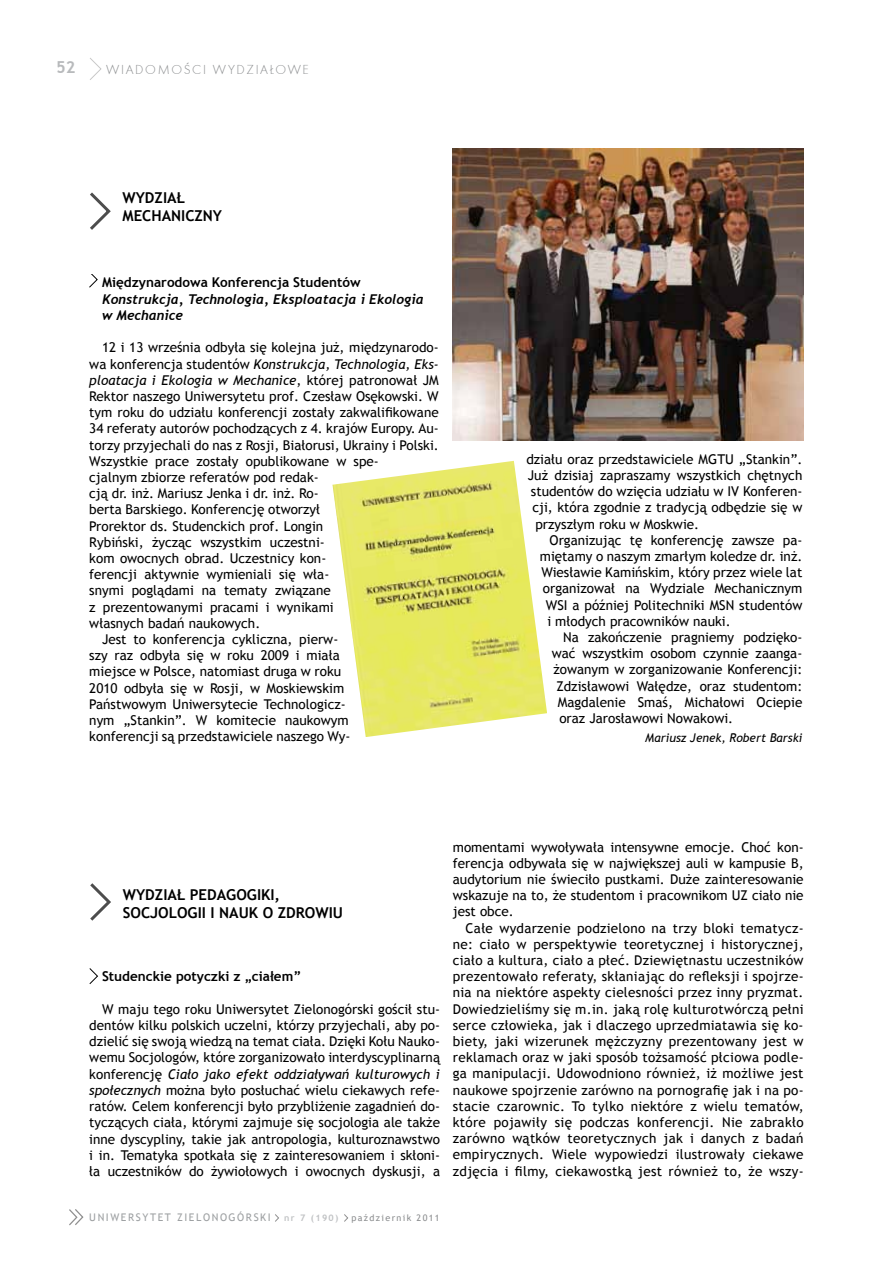
<style>
.page{position:relative;width:893px;height:1263px;background:#fff}
.page>*{position:absolute;margin:0;border:0;box-sizing:border-box;transform-origin:0 0}
.t1{font:700 16.5px "Trebuchet MS";color:#b8babc}
.t2{font:700 15px/18px "Trebuchet MS";color:#000}
.t3{font:13.5px/16.2px "Trebuchet MS";color:#000;text-align:justify}
.t4{font:italic 13.5px "Trebuchet MS";color:#000}
.t5{font:700 13.5px "Trebuchet MS";color:#000}
.t6{font:italic 700 13.5px/16.2px "Trebuchet";color:#000}
.t7{font:13.5px "Futura TEE Ligh";letter-spacing:.12em;color:#8a8c8e}
.t8{font:italic 12px "Trebuchet MS";color:#000}
.t9{font:10.5px "Trebuchet MS";letter-spacing:.15em;color:#9da0a2}
.t10{font:9px "Trebuchet MS";letter-spacing:.15em;color:#8a8c8e}
.t11{font:700 9px "Trebuchet MS";color:#c0c2c4}
.s1{font-style:normal}
.s2{font-style:italic}
</style>
<div class="page">
<svg style="left:90px;top:58px;width:12px;height:22px"></svg>
<svg style="left:275px;top:1214px;width:4px;height:8px"></svg>
<svg style="left:344px;top:1214px;width:4px;height:8px"></svg>
<svg style="left:69px;top:1209px;width:15px;height:17px"></svg>
<svg style="left:90px;top:192px;width:21px;height:38px"></svg>
<svg style="left:89px;top:274px;width:9px;height:14px"></svg>
<img style="left:453px;top:149px;width:351px;height:291px">
<img style="left:332px;top:461px;width:215px;height:276px">
<svg style="left:90px;top:883px;width:21px;height:38px"></svg>
<svg style="left:89px;top:968px;width:9px;height:16px"></svg>
<p class="t1" style="left:56px;top:57px;width:21px">52</p>
<p class="t7" style="left:106px;top:61px;width:204px">WIADOMOŚCI WYDZIAŁOWE</p>
<p class="t2" style="left:123px;top:189px;width:101px">wydział mechaniczny</p>
<p class="t5" style="left:102px;top:274px;width:260px">Międzynarodowa Konferencja Studentów</p>
<p class="t6" style="left:102px;top:291px;width:323px">Konstrukcja, Technologia, Eksploatacja i Ekologia w Mechanice</p>
<p class="t3" style="left:102px;top:340px;width:338px">12 i 13 września odbyła się kolejna już, międzynarodo-</p>
<p class="t4" style="left:89px;top:356px;width:351px"><span class="s1">wa konferencja studentów</span> Konstrukcja, Technologia, Eks-</p>
<p class="t4" style="left:89px;top:372px;width:351px">ploatacja i Ekologia w Mechanice<span class="s1">, której patronował JM</span></p>
<p class="t3" style="left:89px;top:388px;width:351px">Rektor naszego Uniwersytetu prof. Czesław Osękowski. W</p>
<p class="t3" style="left:89px;top:404px;width:351px">tym roku do udziału konferencji zostały zakwalifikowane</p>
<p class="t3" style="left:89px;top:421px;width:351px">34 referaty autorów pochodzących z 4. krajów Europy. Au-</p>
<p class="t3" style="left:89px;top:437px;width:351px">torzy przyjechali do nas z Rosji, Białorusi, Ukrainy i Polski.</p>
<p class="t3" style="left:89px;top:453px;width:291px">Wszystkie prace zostały opublikowane w spe-</p>
<p class="t3" style="left:89px;top:469px;width:231px">cjalnym zbiorze referatów pod redak-</p>
<p class="t3" style="left:89px;top:485px;width:231px">cją dr. inż. Mariusz Jenka i dr. inż. Ro-</p>
<p class="t3" style="left:89px;top:502px;width:232px">berta Barskiego. Konferencję otworzył</p>
<p class="t3" style="left:89px;top:518px;width:235px">Prorektor ds. Studenckich prof. Longin</p>
<p class="t3" style="left:89px;top:534px;width:237px">Rybiński, życząc wszystkim uczestni-</p>
<p class="t3" style="left:89px;top:550px;width:238px">kom owocnych obrad. Uczestnicy kon-</p>
<p class="t3" style="left:89px;top:566px;width:241px">ferencji aktywnie wymieniali się wła-</p>
<p class="t3" style="left:89px;top:583px;width:243px">snymi poglądami na tematy związane</p>
<p class="t3" style="left:89px;top:599px;width:246px">z prezentowanymi pracami i wynikami</p>
<p class="t3" style="left:89px;top:615px;width:173px">własnych badań naukowych.</p>
<p class="t3" style="left:102px;top:631px;width:238px">Jest to konferencja cykliczna, pierw-</p>
<p class="t3" style="left:89px;top:647px;width:252px">szy raz odbyła się w roku 2009 i miała</p>
<p class="t3" style="left:89px;top:664px;width:254px">miejsce w Polsce, natomiast druga w roku</p>
<p class="t3" style="left:89px;top:680px;width:256px">2010 odbyła się w Rosji, w Moskiewskim</p>
<p class="t3" style="left:89px;top:696px;width:258px">Państwowym Uniwersytecie Technologicz-</p>
<p class="t3" style="left:89px;top:712px;width:261px">nym „Stankin”. W komitecie naukowym</p>
<p class="t3" style="left:89px;top:728px;width:263px">konferencji są przedstawiciele naszego Wy-</p>
<p class="t3" style="left:526px;top:451px;width:277px">działu oraz przedstawiciele MGTU „Stankin”.</p>
<p class="t3" style="left:528px;top:467px;width:276px">Już dzisiaj zapraszamy wszystkich chętnych</p>
<p class="t3" style="left:531px;top:483px;width:273px">studentów do wzięcia udziału w IV Konferen-</p>
<p class="t3" style="left:532px;top:500px;width:271px">cji, która zgodnie z tradycją odbędzie się w</p>
<p class="t3" style="left:535px;top:516px;width:165px">przyszłym roku w Moskwie.</p>
<p class="t3" style="left:550px;top:532px;width:254px">Organizując tę konferencję zawsze pa-</p>
<p class="t3" style="left:540px;top:548px;width:264px">miętamy o naszym zmarłym koledze dr. inż.</p>
<p class="t3" style="left:541px;top:564px;width:262px">Wiesławie Kamińskim, który przez wiele lat</p>
<p class="t3" style="left:543px;top:581px;width:261px">organizował na Wydziale Mechanicznym</p>
<p class="t3" style="left:546px;top:597px;width:258px">WSI a później Politechniki MSN studentów</p>
<p class="t3" style="left:547px;top:613px;width:185px">i młodych pracowników nauki.</p>
<p class="t3" style="left:563px;top:629px;width:241px">Na zakończenie pragniemy podzięko-</p>
<p class="t3" style="left:552px;top:645px;width:252px">wać wszystkim osobom czynnie zaanga-</p>
<p class="t3" style="left:553px;top:662px;width:250px">żowanym w zorganizowanie Konferencji:</p>
<p class="t3" style="left:556px;top:678px;width:247px">Zdzisławowi Wałędze, oraz studentom:</p>
<p class="t3" style="left:558px;top:694px;width:246px">Magdalenie Smaś, Michałowi Ociepie</p>
<p class="t3" style="left:559px;top:710px;width:175px">oraz Jarosławowi Nowakowi.</p>
<p class="t8" style="left:645px;top:731px;width:159px">Mariusz Jenek, Robert Barski</p>
<p class="t2" style="left:123px;top:885px;width:222px">wydział pedagogiki, socjologii i nauk o zdrowiu</p>
<p class="t5" style="left:102px;top:968px;width:201px">Studenckie potyczki z „ciałem”</p>
<p class="t3" style="left:89px;top:1001px;width:352px;text-indent:13px">W maju tego roku Uniwersytet Zielonogórski gościł stu&shy;dentów kilku polskich uczelni, którzy przyjechali, aby po&shy;dzielić się swoją wiedzą na temat ciała. Dzięki Kołu Nauko&shy;wemu Socjologów, które zorganizowało interdyscyplinarną konferencję <span class="s2">Ciało jako efekt oddziaływań kulturowych i społecznych</span> można było posłuchać wielu ciekawych refe&shy;ratów. Celem konferencji było przybliżenie zagadnień do&shy;tyczących ciała, którymi zajmuje się socjologia ale także inne dyscypliny, takie jak antropologia, kulturoznawstwo i in. Tematyka spotkała się z zainteresowaniem i skłoni&shy;ła uczestników do żywiołowych i owocnych dyskusji, a</p>
<p class="t3" style="left:453px;top:839px;width:352px">momentami wywoływała intensywne emocje. Choć kon&shy;ferencja odbywała się w największej auli w kampusie B, audytorium nie świeciło pustkami. Duże zainteresowanie wskazuje na to, że studentom i pracownikom UZ ciało nie jest obce.</p>
<p class="t3" style="left:453px;top:920px;width:352px;text-indent:13px">Całe wydarzenie podzielono na trzy bloki tematycz&shy;ne: ciało w perspektywie teoretycznej i historycznej, ciało a kultura, ciało a płeć. Dziewiętnastu uczestników prezentowało referaty, skłaniając do refleksji i spojrze&shy;nia na niektóre aspekty cielesności przez inny pryzmat.<br>Dowiedzieliśmy się m.in. jaką rolę kulturotwórczą pełni serce człowieka, jak i dlaczego uprzedmiatawia się ko&shy;biety, jaki wizerunek mężczyzny prezentowany jest w reklamach oraz w jaki sposób tożsamość płciowa podle&shy;ga manipulacji. Udowodniono również, iż możliwe jest naukowe spojrzenie zarówno na pornografię jak i na po&shy;stacie czarownic. To tylko niektóre z wielu tematów, które pojawiły się podczas konferencji. Nie zabrakło zarówno wątków teoretycznych jak i danych z badań empirycznych. Wiele wypowiedzi ilustrowały ciekawe zdjęcia i filmy, ciekawostką jest również to, że wszy-</p>
<p class="t9" style="left:89px;top:1211px;width:183px">UNIWERSYTET ZIELONOGÓRSKI</p>
<p class="t11" style="left:284px;top:1212px;width:56px">nr 7 (190)</p>
<p class="t10" style="left:351px;top:1212px;width:90px">październik 2011</p>
</div>
